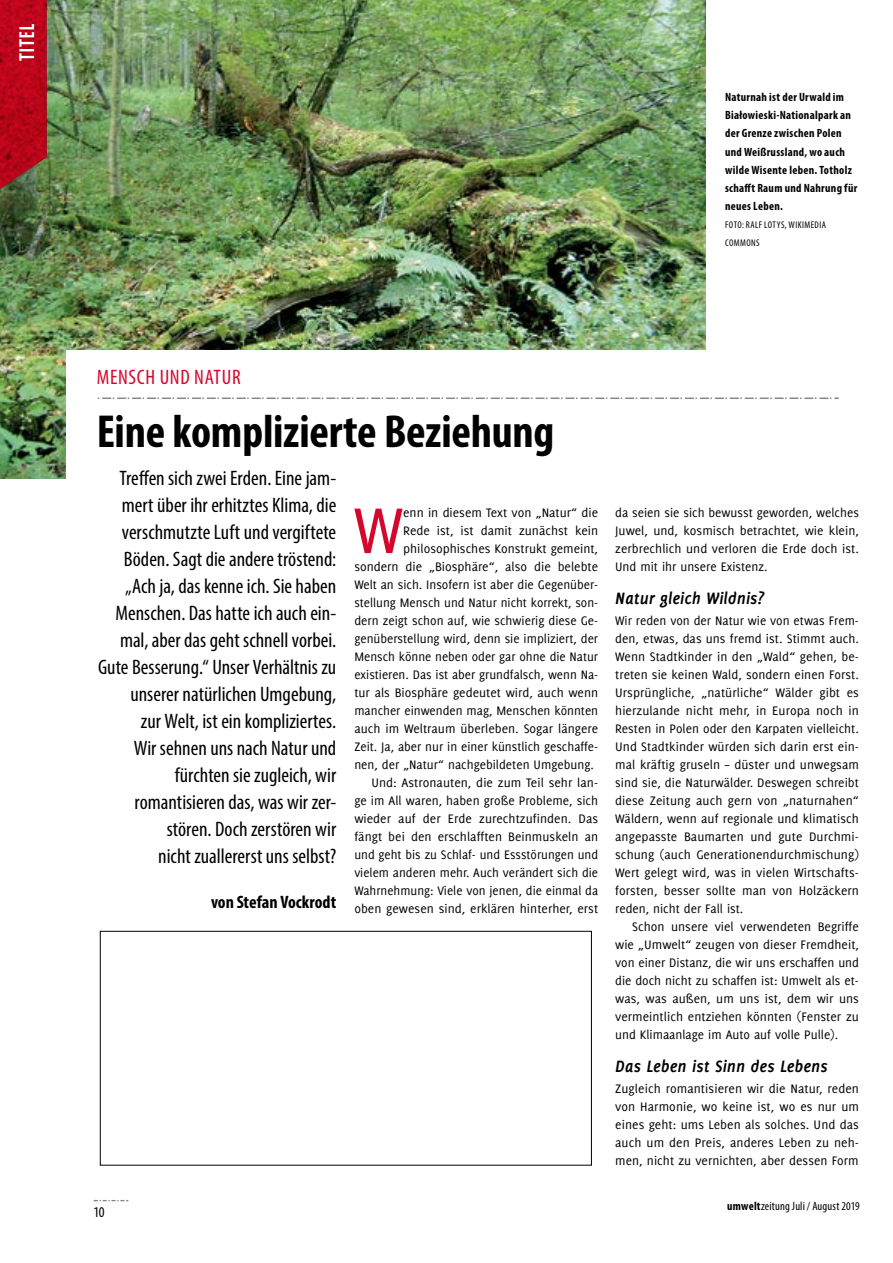
<style>
.page{position:relative;width:893px;height:1263px;background:#fff}
.page>*{position:absolute;margin:0;border:0;box-sizing:border-box;transform-origin:0 0}
.t1{font:70.65px "Delicious";color:#d4082c}
.t2{font:700 condensed 46.5px "Myriad Pro";letter-spacing:-.005em;color:#000}
.t3{font:condensed 21px/27px "Myriad Pro";color:#000;text-align:right}
.t4{font:condensed 21px "Myriad Pro";letter-spacing:.03em;color:#d4082c}
.t5{font:700 21px "Yanone Kaffeesatz";color:#fff}
.t6{font:italic 700 18px "Delicious";color:#000}
.t7{font:700 condensed 18px "Myriad Pro";color:#000}
.t8{font:condensed 15px "Myriad Pro";color:#000}
.t9{font:13.5px/18px "Delicious";color:#000;text-align:justify}
.t10{font:700 condensed 12px/18px "Myriad Pro";letter-spacing:.025em;color:#000}
.t11{font:condensed 12px "Myriad Pro";letter-spacing:.015em;color:#000}
.t12{font:condensed 9.75px/18px "Myriad Pro";letter-spacing:.04em;color:#000}
.s1{font-weight:700}
</style>
<div class="page">
<svg style="left:94px;top:1200px;width:34px;height:1px"></svg>
<img style="left:0;top:0;width:706px;height:478px">
<div style="left:67px;top:351px;width:826px;height:459px;background:#fff"></div>
<svg style="left:98px;top:397px;width:741px;height:2px"></svg>
<div style="left:100px;top:931px;width:492px;height:234px;border:1px solid #000"></div>
<img style="left:0;top:0;width:47px;height:198px">
<h3 class="t5" style="left:14px;top:61px;width:39px;rotate:-90deg">Titel</h3>
<p class="t10" style="left:725px;top:88px;width:134px">Naturnah ist der Urwald im<br>Białowieski-Nationalpark an der Grenze zwischen Polen und Weißrussland, wo auch wilde Wisente leben. Totholz schafft Raum und Nahrung für neues Leben.</p>
<p class="t12" style="left:725px;top:215px;width:102px">Foto: Ralf Lotys, wikimedia commons</p>
<h3 class="t4" style="left:97px;top:364px;width:145px">Mensch und Natur</h3>
<h2 class="t2" style="left:97px;top:402px;width:459px">Eine komplizierte Beziehung</h2>
<p class="t3" style="left:98px;top:464px;width:240px">Treffen sich zwei Erden. Eine jam&shy;mert über ihr erhitztes Klima, die verschmutzte Luft und vergiftete<br>Böden. Sagt die andere tröstend: „Ach ja, das kenne ich. Sie haben<br>Menschen. Das hatte ich auch ein&shy;mal, aber das geht schnell vorbei.<br>Gute Besserung.“ Unser Verhältnis zu unserer natürlichen Umgebung,<br>zur Welt, ist ein kompliziertes.<br>Wir sehnen uns nach Natur und fürchten sie zugleich, wir romantisieren das, was wir zer&shy;stören. Doch zerstören wir<br>nicht zuallererst uns selbst?</p>
<h3 class="t7" style="left:211px;top:890px;width:127px">von Stefan Vockrodt</h3>
<h1 class="t1" style="left:354px;top:490px;width:51px">W</h1>
<p class="t9" style="left:403px;top:503px;width:196px">enn in diesem Text von „Natur“ die</p>
<p class="t9" style="left:403px;top:521px;width:196px">Rede ist, ist damit zunächst kein</p>
<p class="t9" style="left:403px;top:539px;width:196px">philosophisches Konstrukt gemeint,</p>
<p class="t9" style="left:354px;top:557px;width:245px">sondern die „Biosphäre“, also die belebte</p>
<p class="t9" style="left:354px;top:575px;width:245px">Welt an sich. Insofern ist aber die Gegenüber-</p>
<p class="t9" style="left:354px;top:593px;width:245px">stellung Mensch und Natur nicht korrekt, son-</p>
<p class="t9" style="left:354px;top:611px;width:245px">dern zeigt schon auf, wie schwierig diese Ge-</p>
<p class="t9" style="left:354px;top:629px;width:245px">genüberstellung wird, denn sie impliziert, der</p>
<p class="t9" style="left:354px;top:647px;width:245px">Mensch könne neben oder gar ohne die Natur</p>
<p class="t9" style="left:354px;top:665px;width:245px">existieren. Das ist aber grundfalsch, wenn Na-</p>
<p class="t9" style="left:354px;top:683px;width:245px">tur als Biosphäre gedeutet wird, auch wenn</p>
<p class="t9" style="left:354px;top:701px;width:245px">mancher einwenden mag, Menschen könnten</p>
<p class="t9" style="left:354px;top:719px;width:245px">auch im Weltraum überleben. Sogar längere</p>
<p class="t9" style="left:354px;top:737px;width:245px">Zeit. Ja, aber nur in einer künstlich geschaffe-</p>
<p class="t9" style="left:354px;top:755px;width:241px">nen, der „Natur“ nachgebildeten Umgebung.</p>
<p class="t9" style="left:371px;top:773px;width:228px">Und: Astronauten, die zum Teil sehr lan-</p>
<p class="t9" style="left:354px;top:791px;width:245px">ge im All waren, haben große Probleme, sich</p>
<p class="t9" style="left:354px;top:809px;width:245px">wieder auf der Erde zurechtzufinden. Das</p>
<p class="t9" style="left:354px;top:827px;width:245px">fängt bei den erschlafften Beinmuskeln an</p>
<p class="t9" style="left:354px;top:845px;width:245px">und geht bis zu Schlaf- und Essstörungen und</p>
<p class="t9" style="left:354px;top:863px;width:245px">vielem anderen mehr. Auch verändert sich die</p>
<p class="t9" style="left:354px;top:881px;width:245px">Wahrnehmung: Viele von jenen, die einmal da</p>
<p class="t9" style="left:354px;top:899px;width:245px">oben gewesen sind, erklären hinterher, erst</p>
<p class="t8" style="left:94px;top:1202px;width:13px">10</p>
<p class="t9" style="left:615px;top:503px;width:245px">da seien sie sich bewusst geworden, welches Juwel, und, kosmisch betrachtet, wie klein, zerbrechlich und verloren die Erde doch ist.<br>Und mit ihr unsere Existenz.</p>
<h3 class="t6" style="left:615px;top:588px;width:151px">Natur gleich Wildnis?</h3>
<p class="t9" style="left:615px;top:611px;width:245px">Wir reden von der Natur wie von etwas Frem&shy;den, etwas, das uns fremd ist. Stimmt auch.<br>Wenn Stadtkinder in den „Wald“ gehen, be&shy;treten sie keinen Wald, sondern einen Forst.<br>Ursprüngliche, „natürliche“ Wälder gibt es hierzulande nicht mehr, in Europa noch in Resten in Polen oder den Karpaten vielleicht.<br>Und Stadtkinder würden sich darin erst ein&shy;mal kräftig gruseln – düster und unwegsam sind sie, die Naturwälder. Deswegen schreibt diese Zeitung auch gern von „naturnahen“ Wäldern, wenn auf regionale und klimatisch angepasste Baumarten und gute Durchmi&shy;schung (auch Generationendurchmischung)<br>Wert gelegt wird, was in vielen Wirtschafts&shy;forsten, besser sollte man von Holzäckern reden, nicht der Fall ist.</p>
<p class="t9" style="left:615px;top:917px;width:245px;text-indent:17px">Schon unsere viel verwendeten Begriffe wie „Umwelt“ zeugen von dieser Fremdheit, von einer Distanz, die wir uns erschaffen und die doch nicht zu schaffen ist: Umwelt als et&shy;was, was außen, um uns ist, dem wir uns vermeintlich entziehen könnten (Fenster zu und Klimaanlage im Auto auf volle Pulle).</p>
<h3 class="t6" style="left:615px;top:1056px;width:214px">Das Leben ist Sinn des Lebens</h3>
<p class="t9" style="left:615px;top:1079px;width:245px">Zugleich romantisieren wir die Natur, reden von Harmonie, wo keine ist, wo es nur um eines geht: ums Leben als solches. Und das auch um den Preis, anderes Leben zu neh&shy;men, nicht zu vernichten, aber dessen Form</p>
<p class="t11" style="left:727px;top:1199px;width:134px"><span class="s1">umwelt</span>zeitung Juli / August 2019</p>
</div>
